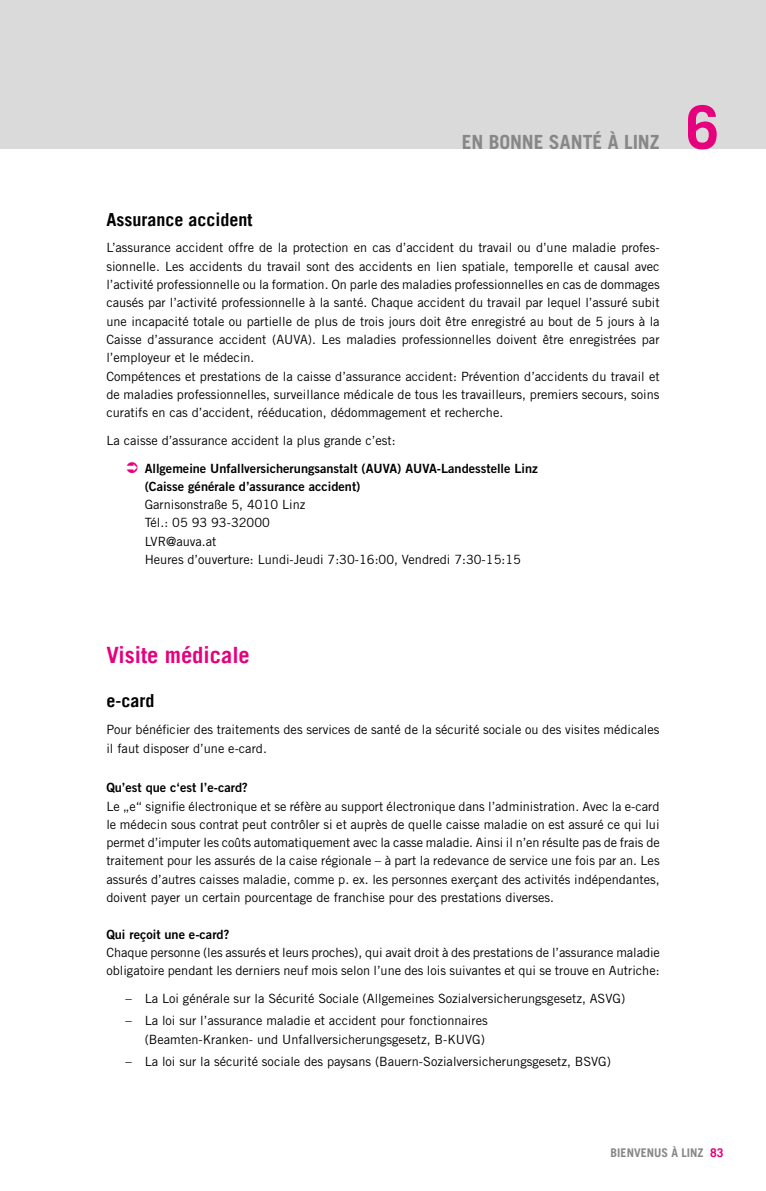
<style>
.page{position:relative;width:766px;height:1191px;background:#fff}
.page>*{position:absolute;margin:0;border:0;box-sizing:border-box;transform-origin:0 0}
.t1{font:700 60px "Trade Gothic";color:#e6007d}
.t2{font:700 22.5px "Trade Gothic";color:#e6007d}
.t3{font:700 19.5px "Trade Gothic LT Std";letter-spacing:-.005em;color:#878787}
.t4{font:700 18px "Trade Gothic";color:#000}
.t5{font:12.75px/18.3px "Trade Gothic LT Std";color:#000}
.t6{font:12.75px/18.3px "Trade Gothic LT Std Bd 2";color:#000}
.t7{font:700 12px "Trade Gothic";color:#878787}
.s1{color:#e6007d}
</style>
<div class="page">
<div style="left:0;top:0;width:765px;height:149px;background:#dadada"></div>
<h3 class="t3" style="left:461px;top:130px;width:199px">EN BONNE SANTÉ À LINZ</h3>
<h3 class="t4" style="left:106px;top:208px;width:147px">Assurance accident</h3>
<p class="t5" style="left:106px;top:239px;width:554px">L’assurance accident offre de la protection en cas d’accident du travail ou d’une maladie profes&shy;sionnelle. Les accidents du travail sont des accidents en lien spatiale, temporelle et causal avec l’activité professionnelle ou la formation. On parle des maladies professionnelles en cas de dommages causés par l’activité professionnelle à la santé. Chaque accident du travail par lequel l’assuré subit une incapacité totale ou partielle de plus de trois jours doit être enregistré au bout de 5 jours à la Caisse d’assurance accident (AUVA). Les maladies professionnelles doivent être enregistrées par l’employeur et le médecin.<br>Compétences et prestations de la caisse d’assurance accident: Prévention d’accidents du travail et de maladies professionnelles, surveillance médicale de tous les travailleurs, premiers secours, soins curatifs en cas d’accident, rééducation, dédommagement et recherche.</p>
<p class="t5" style="left:106px;top:431px;width:290px">La caisse d’assurance accident la plus grande c’est:</p>
<p class="t6" style="left:145px;top:458px;width:394px">Allgemeine Unfallversicherungsanstalt (AUVA) AUVA-Landesstelle Linz (Caisse générale d’assurance accident)</p>
<p class="t5" style="left:145px;top:495px;width:377px">Garnisonstraße 5, 4010 Linz<br>Tél.: 05 93 93-32000<br>LVR@auva.at<br>Heures d’ouverture: Lundi-Jeudi 7:30-16:00, Vendredi 7:30-15:15</p>
<h1 class="t1" style="left:685px;top:91px;width:35px">6</h1>
<h2 class="t2" style="left:106px;top:641px;width:145px">Visite médicale</h2>
<h3 class="t4" style="left:106px;top:690px;width:49px">e-card</h3>
<p class="t5" style="left:106px;top:720px;width:554px">Pour bénéficier des traitements des services de santé de la sécurité sociale ou des visites médicales il faut disposer d’une e-card.</p>
<p class="t6" style="left:106px;top:778px;width:143px">Qu’est que c‘est l’e-card?</p>
<p class="t5" style="left:106px;top:796px;width:554px;text-align:justify">Le „e“ signifie électronique et se réfère au support électronique dans l’administration. Avec la e-card le médecin sous contrat peut contrôler si et auprès de quelle caisse maladie on est assuré ce qui lui permet d’imputer les coûts automatiquement avec la casse maladie. Ainsi il n’en résulte pas de frais de traitement pour les assurés de la caise régionale – à part la redevance de service une fois par an. Les assurés d’autres caisses maladie, comme p. ex. les personnes exerçant des activités indépendantes, doivent payer un certain pourcentage de franchise pour des prestations diverses.</p>
<p class="t6" style="left:106px;top:924px;width:124px">Qui reçoit une e-card?</p>
<p class="t5" style="left:106px;top:943px;width:555px">Chaque personne (les assurés et leurs proches), qui avait droit à des prestations de l’assurance maladie obligatoire pendant les derniers neuf mois selon l’une des lois suivantes et qui se trouve en Autriche:</p>
<p class="t5" style="left:125px;top:989px;width:501px">– La Loi générale sur la Sécurité Sociale (Allgemeines Sozialversicherungsgesetz, ASVG)</p>
<p class="t5" style="left:125px;top:1011px;width:363px;text-align:right">– La loi sur l’assurance maladie et accident pour fonctionnaires (Beamten-Kranken- und Unfallversicherungsgesetz, B-KUVG)</p>
<p class="t5" style="left:125px;top:1052px;width:487px">– La loi sur la sécurité sociale des paysans (Bauern-Sozialversicherungsgesetz, BSVG)</p>
<p class="t7" style="left:610px;top:1145px;width:114px">BIENVENUS À LINZ <span class="s1">83</span></p>
</div>
